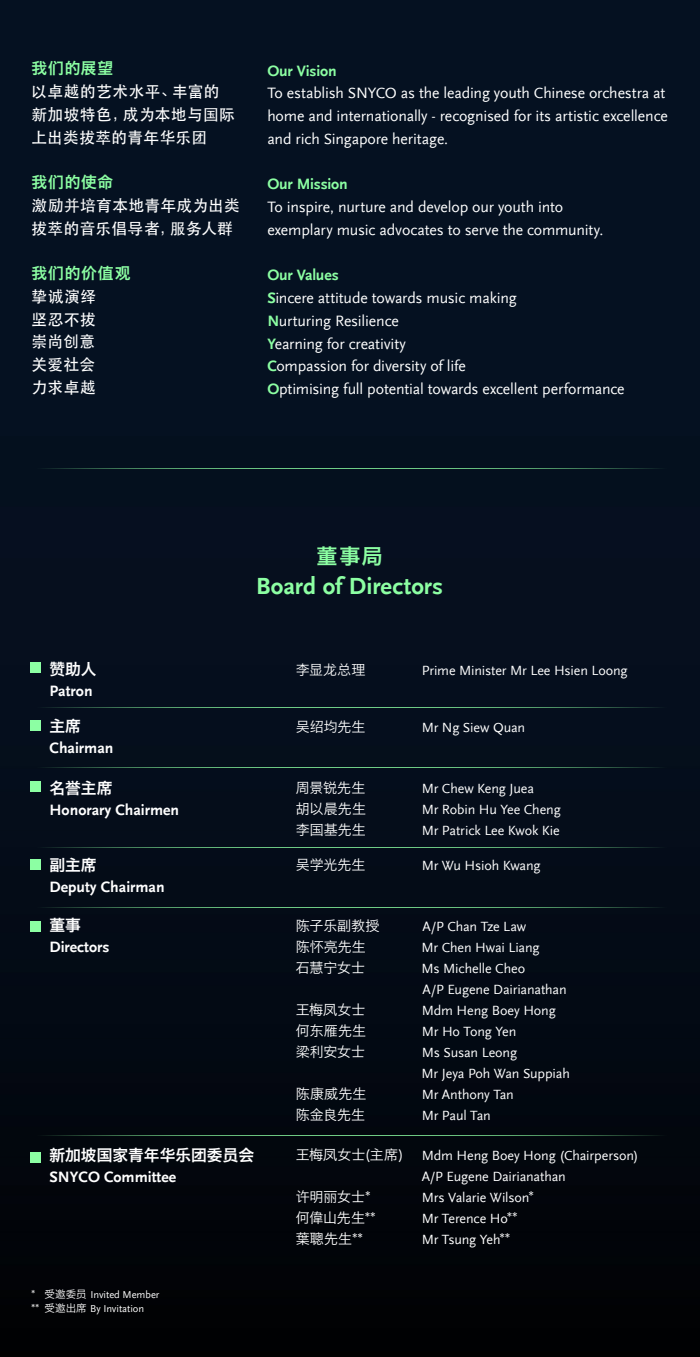
<style>
.page{position:relative;width:700px;height:1357px;background:#fff}
.page>*{position:absolute;margin:0;border:0;box-sizing:border-box;transform-origin:0 0}
.t1{font:24.5px "Scala Sans B";color:#8cffa3}
.t2{font:21px "Hiragino Sans GB W6";color:#8cffa3}
.t3{font:15.75px/22.8px "Scala Sans";letter-spacing:-.01em;color:#fff}
.t4{font:500 15.75px/22.8px "ST Heiti SC";letter-spacing:.02em;color:#fff}
.t5{font:15.75px "Scala Sans B";color:#fff}
.t6{font:15.75px "Scala Sans B";letter-spacing:-.015em;color:#8cffa3}
.t7{font:15.75px "Hiragino Sans GB W6";color:#fff}
.t8{font:15.75px "Hiragino Sans GB W6";letter-spacing:.05em;color:#8cffa3}
.t9{font:14px/21px "Scala Sans";letter-spacing:-.01em;color:#fff}
.t10{font:14px "Hiragino Sans GB W3";color:#fff}
.t11{font:10.5px/14.3px "Scala Sans";letter-spacing:-.01em;color:#fff}
.s1{font-family:"Scala Sans B";color:#8cffa3}
.s2{font-family:"Scala Sans Regular LF"}
.s3{font-family:"Hiragino Sans GB W3"}
</style>
<div class="page">
<img style="left:0;top:0;width:700px;height:1356px">
<div style="left:31px;top:662px;width:10px;height:11px;background:#8cffa3"></div>
<div style="left:31px;top:720px;width:10px;height:11px;background:#8cffa3"></div>
<div style="left:31px;top:781px;width:10px;height:11px;background:#8cffa3"></div>
<div style="left:31px;top:920px;width:10px;height:11px;background:#8cffa3"></div>
<div style="left:31px;top:1152px;width:10px;height:10px;background:#8cffa3"></div>
<div style="left:31px;top:859px;width:10px;height:11px;background:#8cffa3"></div>
<hr style="left:34px;top:468px;width:634px;height:1px;background:#8cffa3">
<hr style="left:34px;top:707px;width:634px;height:1px;background:#8cffa3">
<hr style="left:34px;top:1134px;width:634px;height:1px;background:#8cffa3">
<hr style="left:34px;top:766px;width:634px;height:1px;background:#8cffa3">
<hr style="left:34px;top:846px;width:634px;height:1px;background:#8cffa3">
<hr style="left:34px;top:906px;width:634px;height:1px;background:#8cffa3">
<p class="t8" style="left:32px;top:58px;width:83px">我们的展望</p>
<p class="t4" style="left:32px;top:80px;width:205px">以卓越的艺术水平、丰富的新加坡特色，成为本地与国际上出类拔萃的青年华乐团</p>
<p class="t8" style="left:32px;top:172px;width:83px">我们的使命</p>
<p class="t4" style="left:32px;top:193px;width:210px">激励并培育本地青年成为出类拔萃的音乐倡导者，服务人群</p>
<p class="t8" style="left:32px;top:263px;width:100px">我们的价值观</p>
<p class="t4" style="left:32px;top:284px;width:66px;text-align:justify">挚诚演绎坚忍不拔崇尚创意关爱社会力求卓越</p>
<p class="t6" style="left:267px;top:62px;width:71px">Our Vision</p>
<p class="t3" style="left:267px;top:82px;width:402px">To establish SNYCO as the leading youth Chinese orchestra at home and internationally - recognised for its artistic excellence and rich Singapore heritage.</p>
<p class="t6" style="left:267px;top:176px;width:82px">Our Mission</p>
<p class="t3" style="left:267px;top:196px;width:338px">To inspire, nurture and develop our youth into exemplary music advocates to serve the community.</p>
<p class="t6" style="left:267px;top:267px;width:73px">Our Values</p>
<p class="t3" style="left:267px;top:287px;width:359px"><span class="s1">S</span>incere attitude towards music making<br><span class="s1">N</span><span class="s2">u</span>rturing Resilience<br><span class="s1">Y</span><span class="s2">e</span>arning for creativity<br><span class="s1">C</span><span class="s2">o</span>mpassion for diversity of life<br><span class="s1">O</span>ptimising full potential towards excellent performance</p>
<h2 class="t2" style="left:316px;top:542px;width:68px">董事局</h2>
<h1 class="t1" style="left:256px;top:572px;width:189px">Board of Directors</h1>
<p class="t7" style="left:49px;top:658px;width:49px">赞助人</p>
<p class="t5" style="left:49px;top:682px;width:45px">Patron</p>
<p class="t10" style="left:296px;top:660px;width:71px">李显龙总理</p>
<p class="t9" style="left:422px;top:659px;width:208px">Prime Minister Mr Lee Hsien Loong</p>
<p class="t7" style="left:49px;top:716px;width:33px">主席</p>
<p class="t5" style="left:49px;top:739px;width:65px">Chairman</p>
<p class="t10" style="left:296px;top:718px;width:71px">吴绍均先生</p>
<p class="t9" style="left:422px;top:717px;width:105px">Mr Ng Siew Quan</p>
<p class="t7" style="left:49px;top:778px;width:64px">名誉主席</p>
<p class="t5" style="left:49px;top:801px;width:131px">Honorary Chairmen</p>
<p class="t10" style="left:296px;top:779px;width:71px">周景锐先生</p>
<p class="t9" style="left:422px;top:778px;width:114px">Mr Chew Keng Juea</p>
<p class="t10" style="left:296px;top:800px;width:72px">胡以晨先生</p>
<p class="t9" style="left:422px;top:799px;width:141px">Mr Robin Hu Yee Cheng</p>
<p class="t10" style="left:296px;top:821px;width:72px">李国基先生</p>
<p class="t9" style="left:422px;top:820px;width:140px">Mr Patrick Lee Kwok Kie</p>
<p class="t7" style="left:49px;top:854px;width:49px">副主席</p>
<p class="t5" style="left:49px;top:877px;width:117px">Deputy Chairman</p>
<p class="t10" style="left:296px;top:856px;width:71px">吴学光先生</p>
<p class="t9" style="left:422px;top:855px;width:120px">Mr Wu Hsioh Kwang</p>
<p class="t7" style="left:49px;top:915px;width:33px">董事</p>
<p class="t5" style="left:49px;top:938px;width:62px">Directors</p>
<p class="t10" style="left:296px;top:917px;width:85px">陈子乐副教授</p>
<p class="t9" style="left:423px;top:916px;width:105px">A/P Chan Tze Law</p>
<p class="t10" style="left:296px;top:938px;width:72px">陈怀亮先生</p>
<p class="t9" style="left:421px;top:937px;width:120px">Mr Chen Hwai Liang</p>
<p class="t10" style="left:296px;top:959px;width:71px">石慧宁女士</p>
<p class="t9" style="left:421px;top:958px;width:147px">Ms Michelle Cheo<br>A/P Eugene Dairianathan</p>
<p class="t10" style="left:296px;top:1001px;width:71px">王梅凤女士</p>
<p class="t9" style="left:422px;top:1000px;width:136px">Mdm Heng Boey Hong</p>
<p class="t10" style="left:296px;top:1022px;width:72px">何东雁先生</p>
<p class="t9" style="left:422px;top:1021px;width:96px">Mr Ho Tong Yen</p>
<p class="t10" style="left:296px;top:1043px;width:71px">梁利安女士</p>
<p class="t9" style="left:421px;top:1042px;width:150px">Ms Susan Leong<br>Mr Jeya Poh Wan Suppiah</p>
<p class="t10" style="left:296px;top:1085px;width:72px">陈康威先生</p>
<p class="t9" style="left:422px;top:1084px;width:94px">Mr Anthony Tan</p>
<p class="t10" style="left:296px;top:1106px;width:71px">陈金良先生</p>
<p class="t9" style="left:422px;top:1105px;width:71px">Mr Paul Tan</p>
<p class="t7" style="left:49px;top:1145px;width:206px">新加坡国家青年华乐团委员会</p>
<p class="t5" style="left:49px;top:1168px;width:128px">SNYCO Committee</p>
<p class="t11" style="left:32px;top:1287px;width:129px"><span class="s3">* 受邀委员</span> Invited Member <span class="s3">** 受邀出席</span> By Invitation</p>
<p class="t10" style="left:296px;top:1145px;width:109px">王梅凤女士(主席)</p>
<p class="t9" style="left:422px;top:1145px;width:218px">Mdm Heng Boey Hong (Chairperson)<br>A/P Eugene Dairianathan</p>
<p class="t10" style="left:296px;top:1187px;width:76px">许明丽女士*</p>
<p class="t9" style="left:422px;top:1187px;width:113px">Mrs Valarie Wilson<span class="s3">*</span></p>
<p class="t10" style="left:296px;top:1208px;width:81px">何偉山先生**</p>
<p class="t9" style="left:422px;top:1208px;width:97px">Mr Terence Ho<span class="s3">**</span></p>
<p class="t10" style="left:296px;top:1229px;width:68px">葉聰先生**</p>
<p class="t9" style="left:422px;top:1229px;width:90px">Mr Tsung Yeh<span class="s3">**</span></p>
</div>
